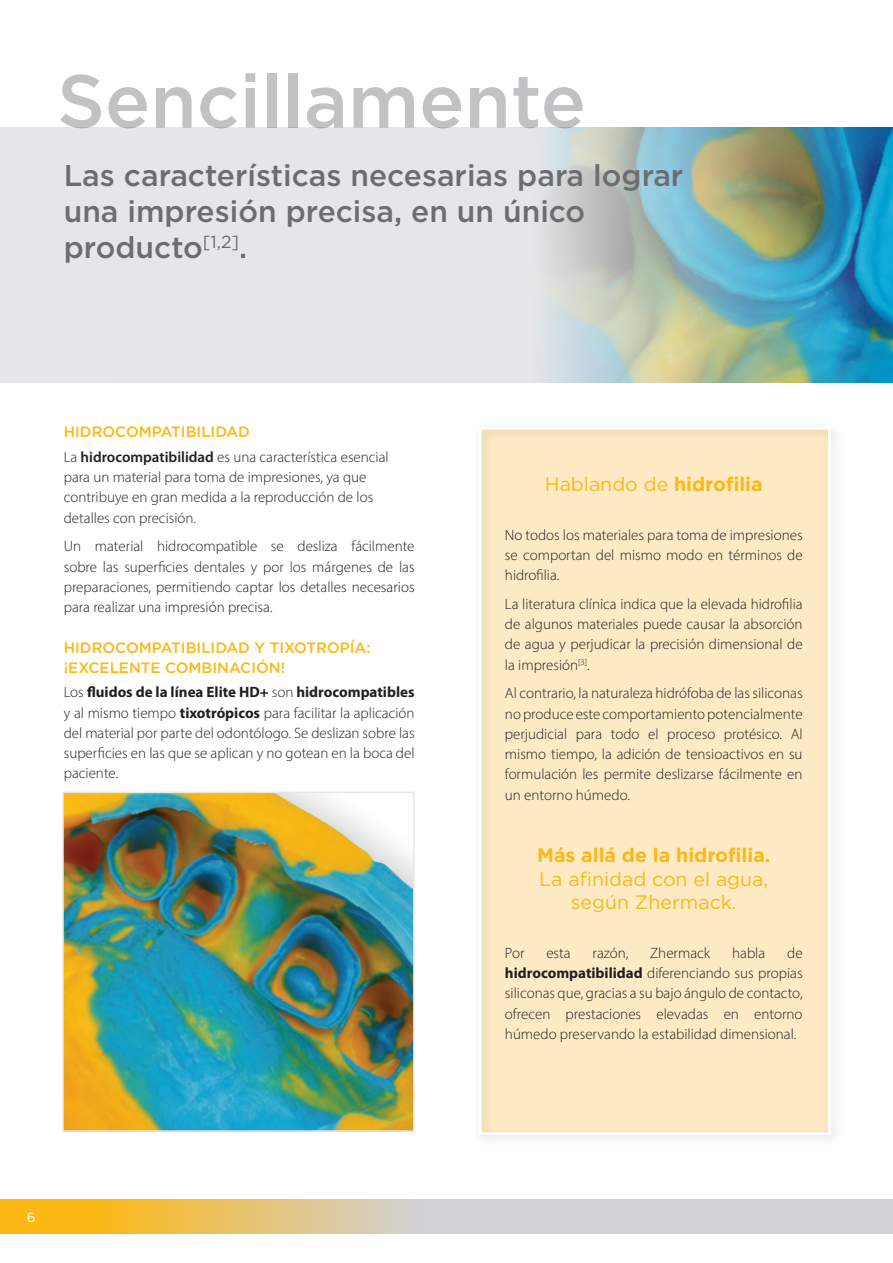
<style>
.page{position:relative;width:893px;height:1263px;background:#fff}
.page>*{position:absolute;margin:0;border:0;box-sizing:border-box;transform-origin:0 0}
.t1{font:500 75px "Gotham";color:#c1c2c4}
.page_title{font:500 30px/36px "Gotham";color:#6c6d70}
.page_title-2{font:19.5px/23.4px "Gotham";color:#fcb814;text-align:center}
.unordered_list{font:300 15px/20.2px "Myriad Pro";color:#231f20;text-align:justify}
.unordered_list-2{font:500 15px/20.2px "Gotham";color:#fcb814}
.t2{font:13.5px "Gotham";color:#fff}
.s1{font-weight:600}
.s2{font-weight:700}
</style>
<div class="page">
<img style="left:0;top:128px;width:893px;height:255px">
<img style="left:65px;top:795px;width:347px;height:334px">
<div style="left:62px;top:792px;width:353px;height:340px;border:2px solid #e6e7e9"></div>
<div style="left:473px;top:420px;width:370px;height:727px;background:#231f20;opacity:.2"></div>
<div style="left:479px;top:426px;width:352px;height:709px;border:3px solid #fff"></div>
<div style="left:0;top:1199px;width:62px;height:34px;background:#fcb814"></div>
<svg style="left:64px;top:1199px;width:829px;height:34px;background:#dacba7"></svg>
<h1 class="t1" style="left:57px;top:52px;width:530px">Sencillamente</h1>
<p class="page_title" style="left:64px;top:157px;width:621px">Las características necesarias para lograr una impresión precisa, en un único producto<sup>[1,2]</sup>.</p>
<p class="unordered_list-2" style="left:64px;top:422px;width:188px">HIDROCOMPATIBILIDAD</p>
<p class="unordered_list" style="left:64px;top:446px;width:326px;text-align:left">La <span class="s1">hidrocompatibilidad</span> es una característica esencial para un material para toma de impresiones, ya que contribuye en gran medida a la reproducción de los detalles con precisión.</p>
<p class="unordered_list" style="left:64px;top:536px;width:352px">Un material hidrocompatible se desliza fácilmente sobre las superficies dentales y por los márgenes de las preparaciones, permitiendo captar los detalles necesarios para realizar una impresión precisa.</p>
<p class="unordered_list-2" style="left:64px;top:637px;width:308px">HIDROCOMPATIBILIDAD Y TIXOTROPÍA: ¡EXCELENTE COMBINACIÓN!</p>
<p class="unordered_list" style="left:64px;top:682px;width:352px">Los <span class="s2">fluidos de la línea Elite HD+</span> son <span class="s2">hidrocompatibles </span>y al mismo tiempo <span class="s2">tixotrópicos</span> para facilitar la aplicación del material por parte del odontólogo. Se deslizan sobre las superficies en las que se aplican y no gotean en la boca del paciente.</p>
<p class="page_title-2" style="left:545px;top:472px;width:219px">Hablando de <span class="s2">hidrofilia</span></p>
<p class="unordered_list" style="left:505px;top:524px;width:299px">No todos los materiales para toma de impresiones se comportan del mismo modo en términos de hidrofilia.</p>
<p class="unordered_list" style="left:505px;top:594px;width:299px">La literatura clínica indica que la elevada hidrofilia de algunos materiales puede causar la absorción de agua y perjudicar la precisión dimensional de la impresión<sup>[3]</sup>.</p>
<p class="unordered_list" style="left:505px;top:683px;width:299px">Al contrario, la naturaleza hidrófoba de las siliconas no produce este comportamiento potencialmente perjudicial para todo el proceso protésico. Al mismo tiempo, la adición de tensioactivos en su formulación les permite deslizarse fácilmente en un entorno húmedo.</p>
<p class="page_title-2" style="left:537px;top:843px;width:235px"><span class="s2">Más allá de la hidrofilia.<br></span>La afinidad con el agua, según Zhermack.</p>
<p class="unordered_list" style="left:505px;top:943px;width:299px;text-indent:282px">de <span class="s2">hidrocompatibilidad</span> diferenciando sus propias siliconas que, gracias a su bajo ángulo de contacto, ofrecen prestaciones elevadas en entorno húmedo preservando la estabilidad dimensional.</p>
<p class="unordered_list" style="left:505px;top:943px;width:21px">Por</p>
<p class="unordered_list" style="left:546px;top:943px;width:26px">esta</p>
<p class="unordered_list" style="left:593px;top:943px;width:37px">razón,</p>
<p class="unordered_list" style="left:650px;top:943px;width:62px">Zhermack</p>
<p class="unordered_list" style="left:732px;top:943px;width:35px">habla</p>
<p class="t2" style="left:27px;top:1208px;width:10px">6</p>
</div>
